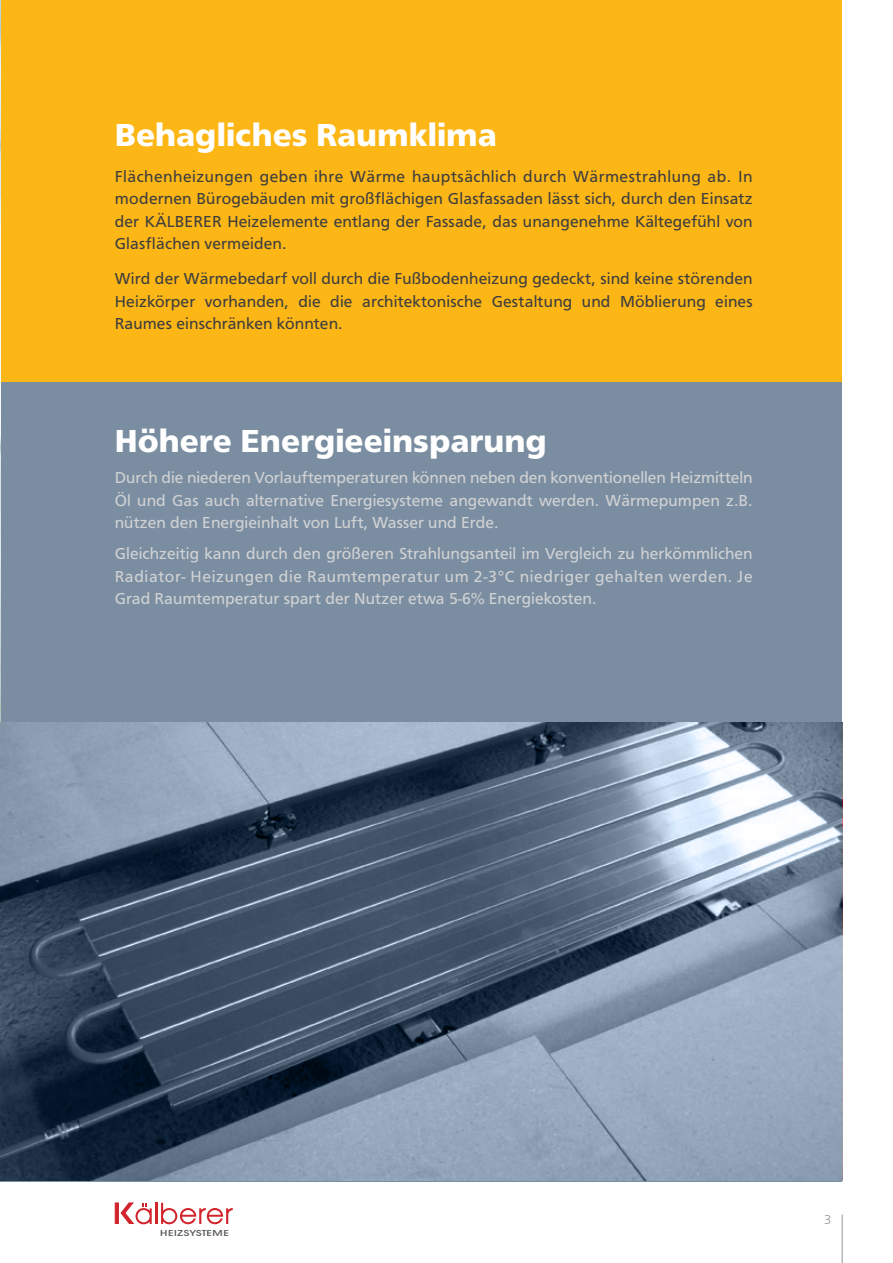
<style>
.page{position:relative;width:893px;height:1263px;background:#fff}
.page>*{position:absolute;margin:0;border:0;box-sizing:border-box;transform-origin:0 0}
.t1{font:700 33px "Frutus T";color:#fff}
.t2{font:16.5px/22.5px "Frutus T";letter-spacing:.01em;color:#3e3e3f;text-align:justify}
.t3{font:16.5px/22.5px "Frutus T";letter-spacing:.005em;color:#d1d2d4;text-align:justify}
.t4{font:300 13.5px "Frutus T";color:#939598}
.t5{font:500 8.55px "Avant Garde Two BQ";letter-spacing:.02em;color:#57585a;scale:1.4 1}
</style>
<div class="page">
<hr style="left:155px;top:1203px;width:2px;height:21px;background:#d1232a">
<svg style="left:161px;top:1203px;width:72px;height:21px"></svg>
<svg style="left:114px;top:1202px;width:38px;height:23px"></svg>
<div style="left:0;top:0;width:842px;height:751px;background:#fcb615"></div>
<div style="left:0;top:383px;width:842px;height:799px;background:#7b8ea1"></div>
<hr style="left:842px;top:1214px;width:1px;height:49px;background:#939598">
<img style="left:0;top:0;width:1px;height:722px">
<img style="left:0;top:722px;width:842px;height:459px">
<h1 class="t1" style="left:115px;top:116px;width:383px">Behagliches Raumklima</h1>
<p class="t2" style="left:115px;top:165px;width:639px">Flächenheizungen geben ihre Wärme hauptsächlich durch Wärmestrahlung ab. In modernen Bürogebäuden mit großflächigen Glasfassaden lässt sich, durch den Einsatz der KÄLBERER Heizelemente entlang der Fassade, das unangenehme Kältegefühl von Glasflächen vermeiden.</p>
<p class="t2" style="left:115px;top:267px;width:639px">Wird der Wärmebedarf voll durch die Fußbodenheizung gedeckt, sind keine störenden Heizkörper vorhanden, die die architektonische Gestaltung und Möblierung eines Raumes einschränken könnten.</p>
<h1 class="t1" style="left:115px;top:422px;width:433px">Höhere Energieeinsparung</h1>
<p class="t3" style="left:115px;top:466px;width:639px">Durch die niederen Vorlauftemperaturen können neben den konventionellen Heizmitteln Öl und Gas auch alternative Energiesysteme angewandt werden. Wärmepumpen z.B. nützen den Energieinhalt von Luft, Wasser und Erde.</p>
<p class="t3" style="left:115px;top:542px;width:639px">Gleichzeitig kann durch den größeren Strahlungsanteil im Vergleich zu herkömmlichen Radiator- Heizungen die Raumtemperatur um 2-3°C niedriger gehalten werden. Je Grad Raumtemperatur spart der Nutzer etwa 5-6% Energiekosten.</p>
<p class="t5" style="left:160px;top:1228px;width:50px">HEIZSYSTEME</p>
<p class="t4" style="left:824px;top:1211px;width:9px">3</p>
</div>
